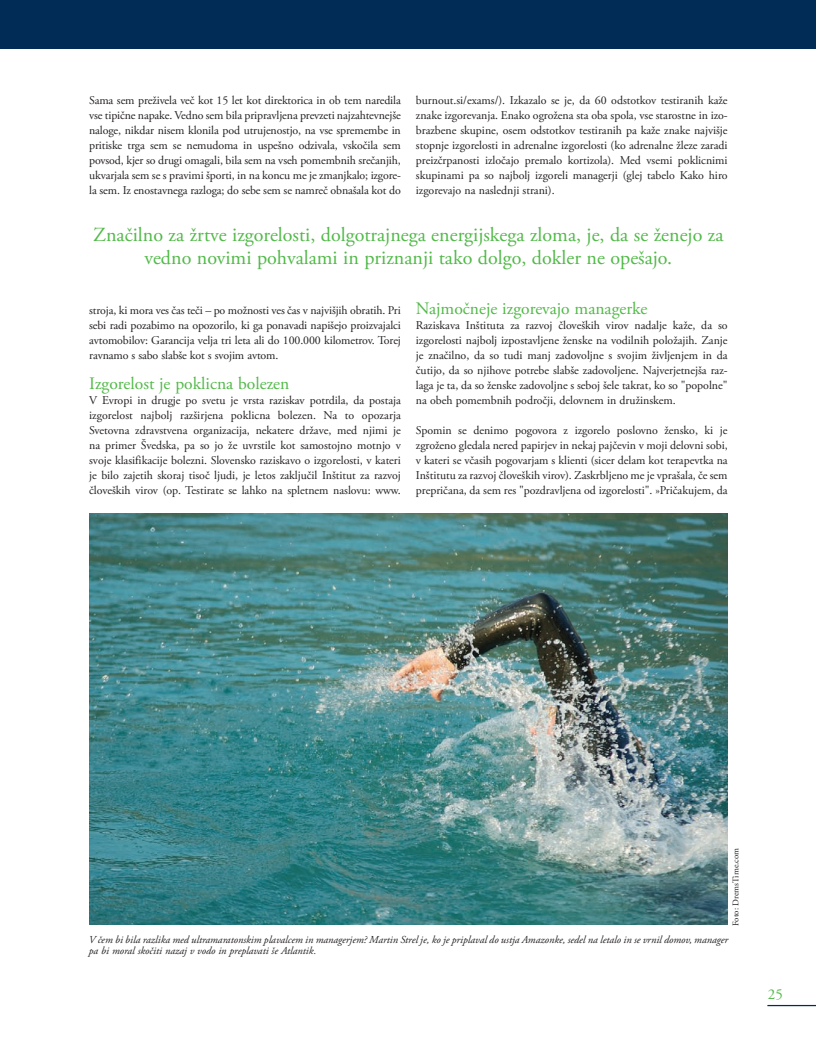
<style>
.page{position:relative;width:816px;height:1052px;background:#fff}
.page>*{position:absolute;margin:0;border:0;box-sizing:border-box;transform-origin:0 0}
.t1{font:20px/22.5px "Adobe Garamond Pro";color:#51b948;text-align:center}
.t2{font:17.5px "Adobe Garamond Pro";color:#51b948}
.t3{font:15px "Adobe Garamond Pro";color:#51b948}
.t4{font:11.88px/15px "Adobe Garamond Pro";letter-spacing:-.005em;color:#231f20;text-align:justify}
.t5{font:italic 10.62px/11.2px "Adobe Garamond Pro";color:#231f20}
.t6{font:8.75px "Adobe Garamond Pro";color:#231f20}
</style>
<div class="page">
<hr style="left:767px;top:1004px;width:48px;height:2px;background:#002c55">
<div style="left:0;top:0;width:815px;height:49px;background:#002c55"></div>
<img style="left:89px;top:513px;width:638px;height:412px">
<p class="t4" style="left:89px;top:93px;width:313px">Sama sem preživela več kot 15 let kot direktorica in ob tem naredila vse tipične napake. Vedno sem bila pripravljena prevzeti najzahtevnejše naloge, nikdar nisem klonila pod utrujenostjo, na vse spremembe in pritiske trga sem se nemudoma in uspešno odzivala, vskočila sem povsod, kjer so drugi omagali, bila sem na vseh pomembnih srečanjih, ukvarjala sem se s pravimi športi, in na koncu me je zmanjkalo; izgore&shy;la sem. Iz enostavnega razloga; do sebe sem se namreč obnašala kot do</p>
<p class="t4" style="left:415px;top:93px;width:313px">burnout.si/exams/). Izkazalo se je, da 60 odstotkov testiranih kaže znake izgorevanja. Enako ogrožena sta oba spola, vse starostne in izo&shy;brazbene skupine, osem odstotkov testiranih pa kaže znake najvišje stopnje izgorelosti in adrenalne izgorelosti (ko adrenalne žleze zaradi preizčrpanosti izločajo premalo kortizola). Med vsemi poklicnimi skupinami pa so najbolj izgoreli managerji (glej tabelo Kako hiro izgorevajo na naslednji strani).</p>
<h1 class="t1" style="left:93px;top:224px;width:631px">Značilno za žrtve izgorelosti, dolgotrajnega energijskega zloma, je, da se ženejo za vedno novimi pohvalami in priznanji tako dolgo, dokler ne opešajo.</h1>
<p class="t4" style="left:89px;top:303px;width:313px">stroja, ki mora ves čas teči – po možnosti ves čas v najvišjih obratih. Pri sebi radi pozabimo na opozorilo, ki ga ponavadi napišejo proizvajalci avtomobilov: Garancija velja tri leta ali do 100.000 kilometrov. Torej ravnamo s sabo slabše kot s svojim avtom.</p>
<h2 class="t2" style="left:89px;top:373px;width:202px">Izgorelost je poklicna bolezen</h2>
<p class="t4" style="left:89px;top:393px;width:313px">V Evropi in drugje po svetu je vrsta raziskav potrdila, da postaja izgorelost najbolj razširjena poklicna bolezen. Na to opozarja Svetovna zdravstvena organizacija, nekatere države, med njimi je na primer Švedska, pa so jo že uvrstile kot samostojno motnjo v svoje klasifikacije bolezni. Slovensko raziskavo o izgorelosti, v kateri je bilo zajetih skoraj tisoč ljudi, je letos zaključil Inštitut za razvoj človeških virov (op. Testirate se lahko na spletnem naslovu: www.</p>
<h2 class="t2" style="left:415px;top:298px;width:233px">Najmočneje izgorevajo managerke</h2>
<p class="t4" style="left:415px;top:318px;width:313px">Raziskava Inštituta za razvoj človeških virov nadalje kaže, da so izgorelosti najbolj izpostavljene ženske na vodilnih položajih. Zanje je značilno, da so tudi manj zadovoljne s svojim življenjem in da čutijo, da so njihove potrebe slabše zadovoljene. Najverjetnejša raz&shy;laga je ta, da so ženske zadovoljne s seboj šele takrat, ko so "popolne" na obeh pomembnih področji, delovnem in družinskem.</p>
<p class="t4" style="left:415px;top:423px;width:313px">Spomin se denimo pogovora z izgorelo poslovno žensko, ki je zgroženo gledala nered papirjev in nekaj pajčevin v moji delovni sobi, v kateri se včasih pogovarjam s klienti (sicer delam kot terapevtka na Inštitutu za razvoj človeških virov). Zaskrbljeno me je vprašala, če sem prepričana, da sem res "pozdravljena od izgorelosti". »Pričakujem, da</p>
<p class="t6" style="left:730px;top:926px;width:79px;rotate:-90deg">Foto: DremsTime.com</p>
<p class="t5" style="left:89px;top:934px;width:640px">V čem bi bila razlika med ultramaratonskim plavalcem in managerjem? Martin Strel je, ko je priplaval do ustja Amazonke, sedel na letalo in se vrnil domov, manager pa bi moral skočiti nazaj v vodo in preplavati še Atlantik.</p>
<p class="t3" style="left:767px;top:985px;width:16px">25</p>
</div>
